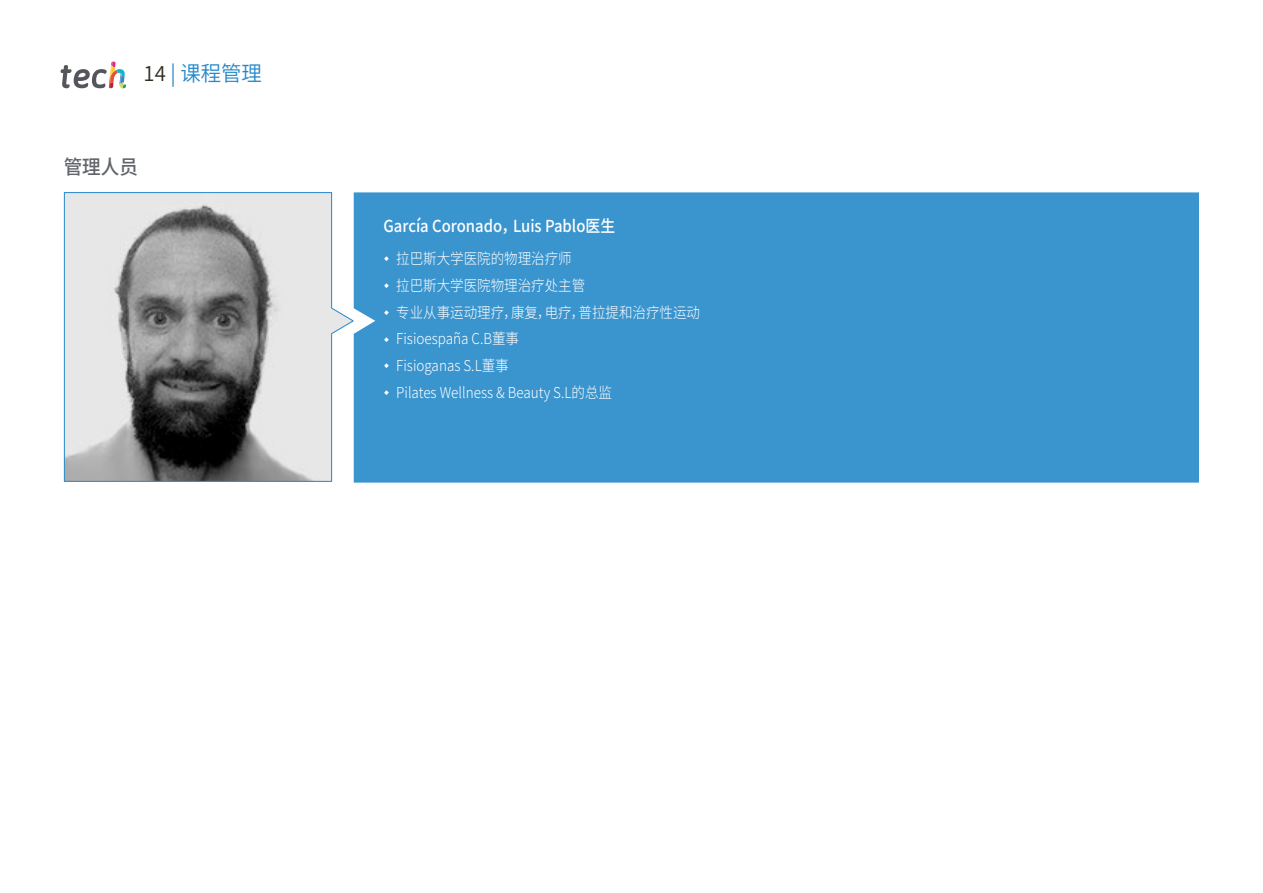
<style>
.page{position:relative;width:1263px;height:893px;background:#fff}
.page>*{position:absolute;margin:0;border:0;box-sizing:border-box;transform-origin:0 0}
.t1{font:21px "Source Han Sans CN";color:#2488c9}
.t2{font:500 19.5px "Source Han Sans CN";color:#61646a;scale:.95 1}
.t3{font:500 16.5px "Source Han Sans CN";color:#fff;scale:.9 1}
.t4{font:300 15px/26.7px "Source Han Sans CN";color:#fff;scale:.9 1}
.s1{color:#312e20}
</style>
<div class="page">
<svg style="left:61px;top:62px;width:65px;height:27px"></svg>
<div style="left:354px;top:192px;width:845px;height:291px;background:#3a94ce"></div>
<svg style="left:64px;top:192px;width:290px;height:290px;background:#adafb0"></svg>
<svg style="left:384px;top:256px;width:5px;height:5px"></svg>
<svg style="left:384px;top:283px;width:5px;height:5px"></svg>
<svg style="left:384px;top:310px;width:5px;height:5px"></svg>
<svg style="left:384px;top:337px;width:5px;height:5px"></svg>
<svg style="left:384px;top:363px;width:5px;height:5px"></svg>
<svg style="left:384px;top:390px;width:5px;height:5px"></svg>
<h1 class="t1" style="left:144px;top:61px;width:120px"><span class="s1">14</span> | 课程管理</h1>
<h2 class="t2" style="left:64px;top:156px;width:80px">管理人员</h2>
<p class="t3" style="left:383px;top:217px;width:259px">García Coronado，Luis Pablo医生</p>
<p class="t4" style="left:396px;top:246px;width:339px">拉巴斯大学医院的物理治疗师<br>拉巴斯大学医院物理治疗处主管<br>专业从事运动理疗，康复，电疗，普拉提和治疗性运动<br>Fisioespaña C.B董事<br>Fisioganas S.L董事<br>Pilates Wellness &amp; Beauty S.L的总监</p>
</div>
